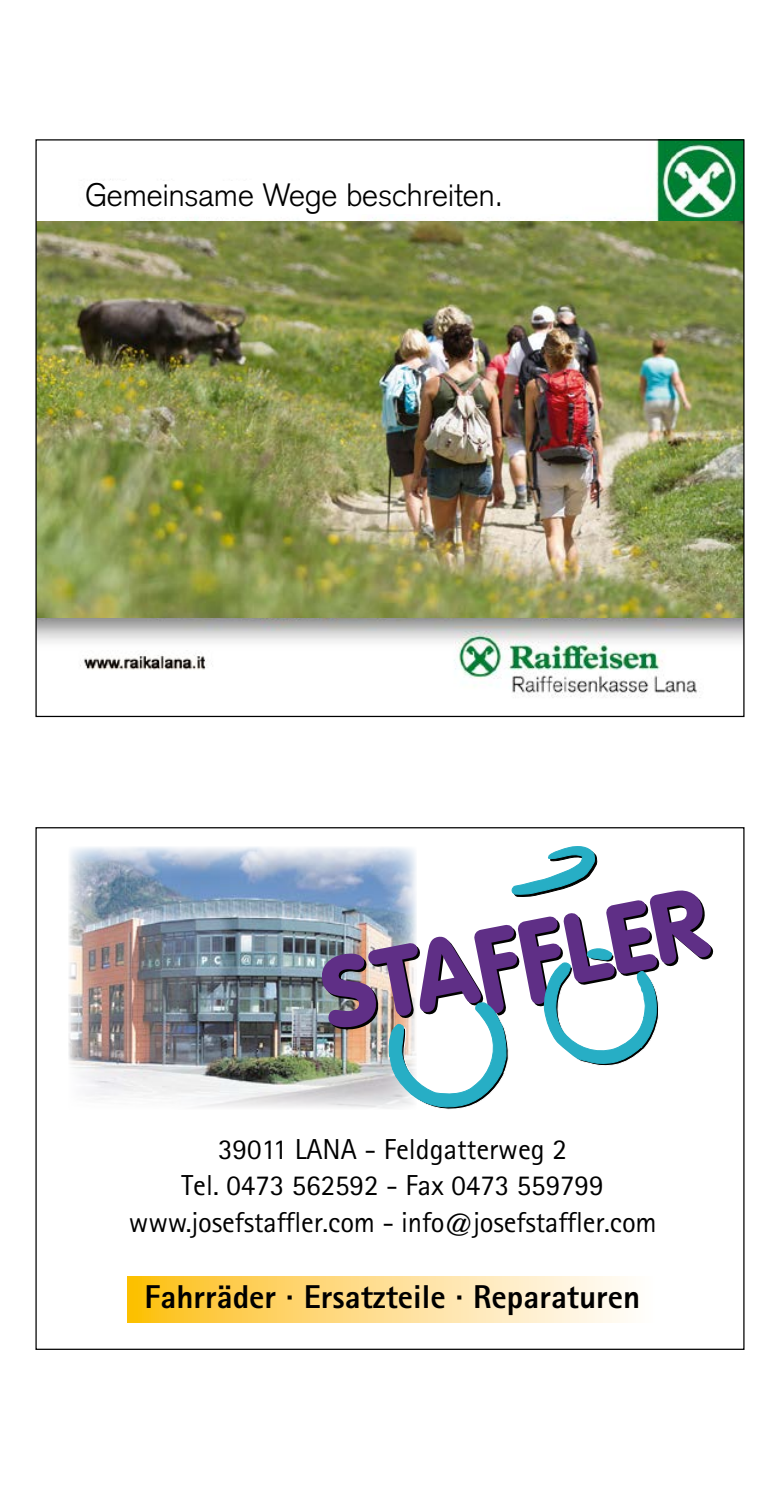
<style>
.page{position:relative;width:780px;height:1489px;background:#fff}
.page>*{position:absolute;margin:0;border:0;box-sizing:border-box;transform-origin:0 0}
.t1{font:800 33px "AT Rotis Sans Serif";color:#000}
.t2{font:300 31.75px "Akzidenz Grotesk";color:#000}
.t3{font:29px/36.2px "AT Rotis Sans Serif";color:#000;text-align:center}
</style>
<div class="page">
<img style="left:37px;top:141px;width:705px;height:557px">
<div style="left:85px;top:182px;width:496px;height:32px;background:#fff"></div>
<img style="left:37px;top:222px;width:705px;height:396px">
<img style="left:69px;top:847px;width:250px;height:261px">
<svg style="left:319px;top:846px;width:394px;height:264px"></svg>
<svg style="left:127px;top:1276px;width:501px;height:46px;background:#fedd8b"></svg>
<p class="t2" style="left:85px;top:176px;width:420px">Gemeinsame Wege beschreiten.</p>
<p class="t3" style="left:129px;top:1130px;width:529px">39011 LANA - Feldgatterweg 2<br>Tel. 0473 562592 - Fax 0473 559799 www.josefstaffler.com - info@josefstaffler.com</p>
<p class="t1" style="left:144px;top:1275px;width:497px">Fahrräder · Ersatzteile · Reparaturen</p>
</div>
